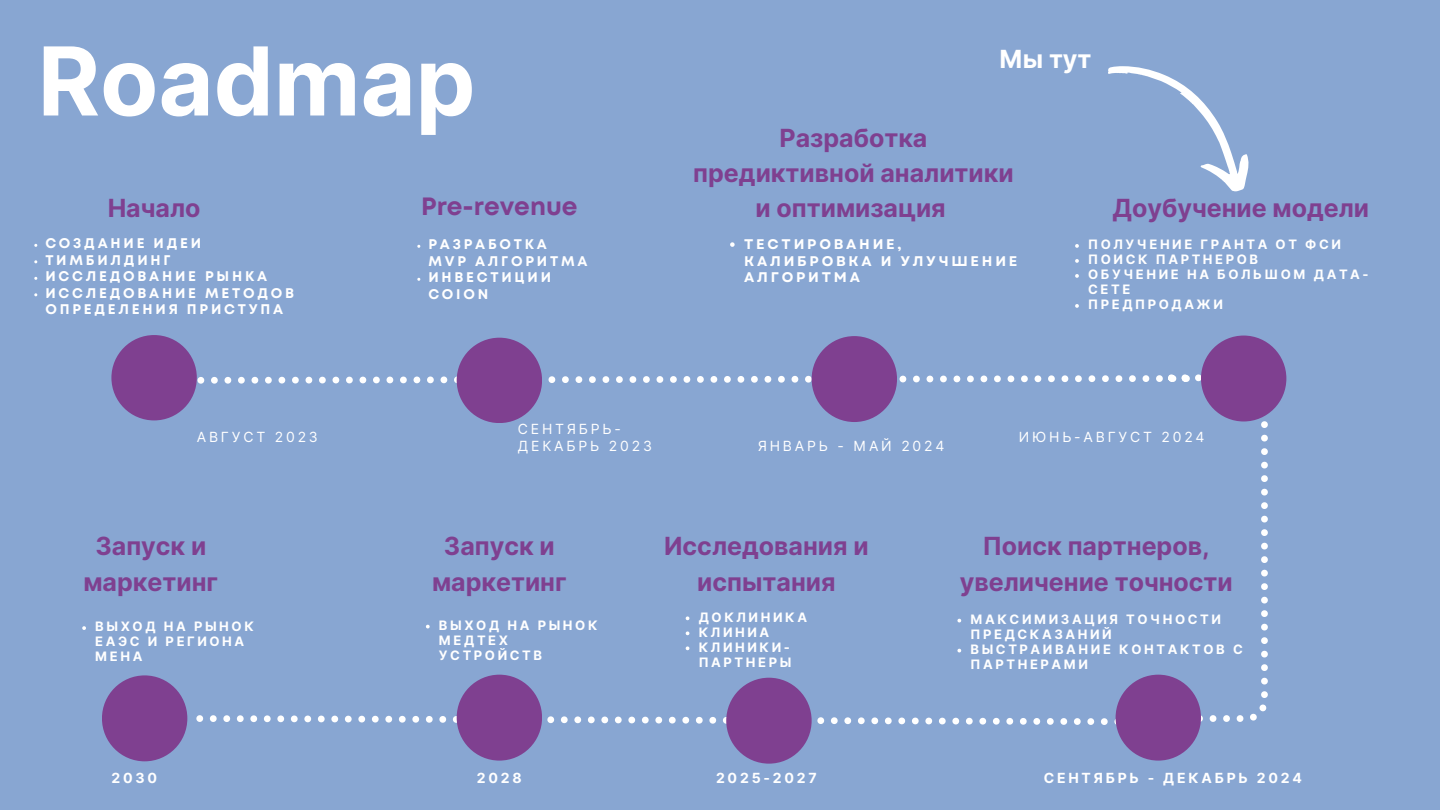
<style>
.page{position:relative;width:1440px;height:810px;background:#88a6d2}
.page>*{position:absolute;margin:0;border:0;box-sizing:border-box;transform-origin:0 0}
.t1{font:700 95px "Inter";color:#fff}
.t2{font:700 25px/35.2px "Inter";color:#7f4090;text-align:center}
.t3{font:700 25px "Mont";color:#7f4090}
.t4{font:700 25px "Inter";color:#fff}
.t5{font:700 14px/16.5px "Mont";letter-spacing:.2em;color:#fff}
.t6{font:14px/16.5px "Inter";letter-spacing:.2em;color:#fff}
.t7{font:700 14px/16.5px "Garet";letter-spacing:.2em;color:#fff}
.t8{font:700 14px "Inter";letter-spacing:.2em;color:#fff}
.t9{font:700 13px/15px "Inter";letter-spacing:.2em;color:#fff}
</style>
<div class="page">
<svg style="left:197px;top:375px;width:936px;height:9px"></svg>
<svg style="left:1133px;top:374px;width:135px;height:348px"></svg>
<div style="left:111px;top:335px;width:86px;height:85px;background:#7f4090;border-radius:50%"></div>
<div style="left:457px;top:338px;width:85px;height:85px;background:#7f4090;border-radius:50%"></div>
<div style="left:1201px;top:336px;width:85px;height:85px;background:#7f4090;border-radius:50%"></div>
<svg style="left:196px;top:715px;width:920px;height:10px"></svg>
<div style="left:812px;top:336px;width:85px;height:86px;background:#7f4090;border-radius:50%"></div>
<div style="left:1116px;top:675px;width:85px;height:86px;background:#7f4090;border-radius:50%"></div>
<div style="left:726px;top:678px;width:86px;height:86px;background:#7f4090;border-radius:50%"></div>
<div style="left:457px;top:675px;width:85px;height:86px;background:#7f4090;border-radius:50%"></div>
<div style="left:102px;top:675px;width:85px;height:86px;background:#7f4090;border-radius:50%"></div>
<svg style="left:1108px;top:66px;width:141px;height:126px"></svg>
<svg style="left:730px;top:242px;width:5px;height:5px"></svg>
<svg style="left:1075px;top:244px;width:4px;height:4px"></svg>
<svg style="left:1075px;top:259px;width:4px;height:4px"></svg>
<svg style="left:1075px;top:274px;width:4px;height:4px"></svg>
<svg style="left:1075px;top:304px;width:4px;height:4px"></svg>
<svg style="left:957px;top:619px;width:4px;height:3px"></svg>
<svg style="left:957px;top:649px;width:4px;height:3px"></svg>
<svg style="left:686px;top:616px;width:3px;height:4px"></svg>
<svg style="left:686px;top:631px;width:3px;height:4px"></svg>
<svg style="left:686px;top:646px;width:3px;height:4px"></svg>
<svg style="left:426px;top:625px;width:4px;height:3px"></svg>
<svg style="left:82px;top:626px;width:4px;height:4px"></svg>
<h2 class="t1" style="left:38px;top:24px;width:439px">Roadmap</h2>
<h2 class="t2" style="left:108px;top:191px;width:94px">Начало</h2>
<h1 class="t5" style="left:45px;top:236px;width:157px">СОЗДАНИЕ ИДЕИ</h1>
<p class="t5" style="left:45px;top:253px;width:127px">ТИМБИЛДИНГ</p>
<h2 class="t5" style="left:45px;top:269px;width:223px">ИССЛЕДОВАНИЕ РЫНКА</h2>
<h2 class="t5" style="left:45px;top:286px;width:250px">ИССЛЕДОВАНИЕ МЕТОДОВ<br>ОПРЕДЕЛЕНИЯ ПРИСТУПА</h2>
<p class="t3" style="left:421px;top:197px;width:158px">Pre-revenue</p>
<h2 class="t5" style="left:428px;top:237px;width:161px">РАЗРАБОТКА<br>MVP АЛГОРИТМА</h2>
<p class="t5" style="left:428px;top:270px;width:124px">ИНВЕСТИЦИИ<br>COION</p>
<h2 class="t4" style="left:1000px;top:44px;width:93px">Мы тут</h2>
<h2 class="t2" style="left:693px;top:120px;width:322px">Разработка предиктивной аналитики и оптимизация</h2>
<h2 class="t2" style="left:1112px;top:191px;width:258px">Доубучение модели</h2>
<p class="t7" style="left:744px;top:236px;width:275px">ТЕСТИРОВАНИЕ,<br>КАЛИБРОВКА И УЛУЧШЕНИЕ<br>АЛГОРИТМА</p>
<h4 class="t9" style="left:1088px;top:237px;width:254px">ПОЛУЧЕНИЕ ГРАНТА ОТ ФСИ</h4>
<h4 class="t9" style="left:1088px;top:252px;width:171px">ПОИСК ПАРТНЕРОВ</h4>
<h4 class="t9" style="left:1088px;top:267px;width:282px">ОБУЧЕНИЕ НА БОЛЬШОМ ДАТА-<br>СЕТЕ</h4>
<h4 class="t9" style="left:1088px;top:297px;width:136px">ПРЕДПРОДАЖИ</h4>
<p class="t6" style="left:197px;top:429px;width:123px">АВГУСТ 2023</p>
<p class="t6" style="left:518px;top:421px;width:135px">СЕНТЯБРЬ-<br>ДЕКАБРЬ 2023</p>
<p class="t6" style="left:758px;top:437px;width:188px">ЯНВАРЬ - МАЙ 2024</p>
<p class="t6" style="left:1019px;top:429px;width:187px">ИЮНЬ-АВГУСТ 2024</p>
<p class="t2" style="left:83px;top:529px;width:136px">Запуск и маркетинг</p>
<h3 class="t9" style="left:95px;top:619px;width:160px">ВЫХОД НА РЫНОК<br>ЕАЭС И РЕГИОНА<br>МЕНА</h3>
<p class="t2" style="left:432px;top:529px;width:136px">Запуск и маркетинг</p>
<h3 class="t9" style="left:439px;top:618px;width:160px">ВЫХОД НА РЫНОК<br>МЕДТЕХ<br>УСТРОЙСТВ</h3>
<p class="t2" style="left:664px;top:529px;width:206px">Исследования и испытания</p>
<p class="t9" style="left:699px;top:609px;width:110px">ДОКЛИНИКА</p>
<p class="t9" style="left:699px;top:624px;width:72px">КЛИНИА</p>
<h3 class="t9" style="left:699px;top:639px;width:94px">КЛИНИКИ-<br>ПАРТНЕРЫ</h3>
<h2 class="t2" style="left:960px;top:529px;width:274px">Поиск партнеров, увеличение точности</h2>
<p class="t9" style="left:971px;top:612px;width:252px">МАКСИМИЗАЦИЯ ТОЧНОСТИ<br>ПРЕДСКАЗАНИЙ</p>
<p class="t9" style="left:971px;top:642px;width:274px">ВЫСТРАИВАНИЕ КОНТАКТОВ С<br>ПАРТНЕРАМИ</p>
<p class="t8" style="left:111px;top:770px;width:47px">2030</p>
<p class="t8" style="left:477px;top:770px;width:46px">2028</p>
<p class="t8" style="left:716px;top:770px;width:102px">2025-2027</p>
<p class="t8" style="left:1044px;top:770px;width:260px">СЕНТЯБРЬ - ДЕКАБРЬ 2024</p>
</div>
